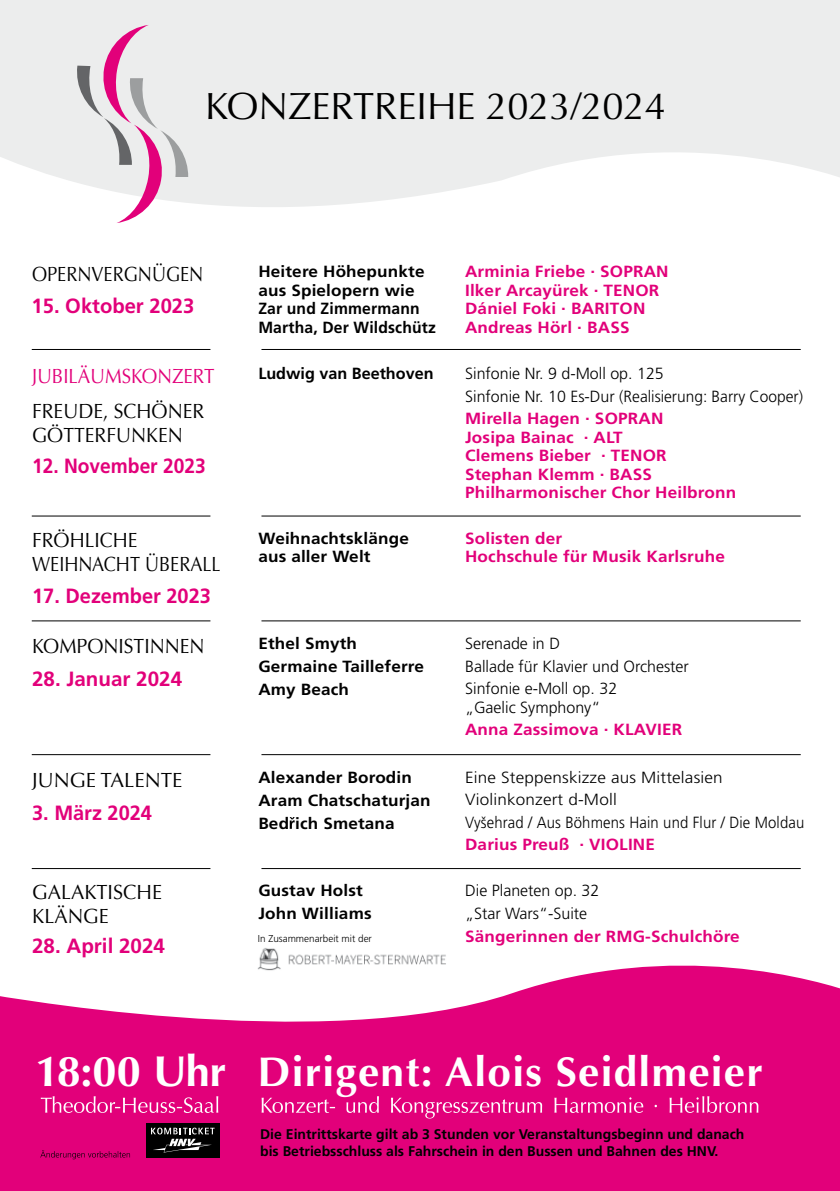
<style>
.page{position:relative;width:840px;height:1191px;background:#fff}
.page>*{position:absolute;margin:0;border:0;box-sizing:border-box;transform-origin:0 0}
.t1{font:700 43.2px "Optima";letter-spacing:-.015em;color:#fff}
.t2{font:700 41.6px "Optima";letter-spacing:.03em;color:#fff}
.t3{font:38px "Optima";color:#000}
.t4{font:20.6px/23.8px "Optima";color:#000;scale:.94 1}
.t5{font:700 20.6px "Frutiger LT Std";color:#e2007a}
.t6{font:20.6px/23.8px "Optima";color:#000}
.t7{font:20.6px "Optima";color:#e2007a;scale:.91 1}
.t8{font:700 20.6px "Frutiger LT Std";color:#e2007a;scale:.93 1}
.t9{font:20.6px "Optima";color:#000;scale:.88 1}
.t10{font:700 16.2px/18.6px "Frutiger LT Std";letter-spacing:.01em;color:#e2007a;scale:1.06 1}
.t11{font:700 16.2px/18.6px "Frutiger LT Std";letter-spacing:.01em;color:#000;scale:1.06 1}
.t12{font:300 16.2px/22.4px "Frutiger LT Std";color:#000}
.t13{font:300 16.2px/22.4px "Frutiger LT Std";color:#000;scale:1.06 1}
.t14{font:700 16.2px "Frutiger LT Std";letter-spacing:.01em;color:#000}
.t15{font:700 14px/16.8px "Frutiger LT Std";color:#000}
.t16{font:300 10px "Frutiger LT Std";color:#000}
</style>
<div class="page">
<svg style="left:0;top:0;width:839px;height:207px;background:#eeefef"></svg>
<svg style="left:289px;top:817px;width:5px;height:12px"></svg>
<hr style="left:261px;top:620px;width:539px;height:1px;background:#000">
<hr style="left:32px;top:620px;width:178px;height:1px;background:#000">
<hr style="left:261px;top:349px;width:539px;height:1px;background:#000">
<hr style="left:32px;top:349px;width:178px;height:1px;background:#000">
<hr style="left:261px;top:516px;width:539px;height:1px;background:#000">
<hr style="left:32px;top:516px;width:178px;height:1px;background:#000">
<hr style="left:261px;top:868px;width:539px;height:1px;background:#000">
<hr style="left:32px;top:868px;width:178px;height:1px;background:#000">
<hr style="left:261px;top:754px;width:539px;height:1px;background:#000">
<hr style="left:32px;top:754px;width:178px;height:1px;background:#000">
<svg style="left:75px;top:25px;width:113px;height:198px;background:#e5d2dd"></svg>
<svg style="left:0;top:965px;width:839px;height:226px;fill:#e2007a"></svg>
<svg style="left:40px;top:1150px;width:90px;height:9px"></svg>
<svg style="left:261px;top:1096px;width:497px;height:22px;background:#e6258d"></svg>
<svg style="left:41px;top:1096px;width:177px;height:17px;background:#e73595"></svg>
<div style="left:146px;top:1122px;width:73px;height:35px;background:#000"></div>
<svg style="left:151px;top:1127px;width:63px;height:25px"></svg>
<img style="left:256px;top:948px;width:190px;height:24px">
<h3 class="t3" style="left:205px;top:84px;width:462px">KONZERTREIHE 2023/2024</h3>
<p class="t9" style="left:32px;top:262px;width:196px">OPERNVERGNÜGEN</p>
<p class="t5" style="left:32px;top:294px;width:164px">15. Oktober 2023</p>
<p class="t7" style="left:32px;top:364px;width:202px">JUBILÄUMSKONZERT</p>
<p class="t4" style="left:32px;top:399px;width:184px">FREUDE, SCHÖNER<br>GÖTTERFUNKEN</p>
<p class="t8" style="left:32px;top:454px;width:188px">12. November 2023</p>
<p class="t4" style="left:32px;top:528px;width:202px">FRÖHLICHE<br>WEIHNACHT ÜBERALL</p>
<p class="t5" style="left:32px;top:584px;width:180px">17. Dezember 2023</p>
<p class="t4" style="left:32px;top:634px;width:185px">KOMPONISTINNEN</p>
<p class="t5" style="left:32px;top:666px;width:151px">28. Januar 2024</p>
<p class="t6" style="left:32px;top:768px;width:152px">JUNGE TALENTE</p>
<p class="t5" style="left:32px;top:801px;width:121px">3. März 2024</p>
<p class="t6" style="left:32px;top:880px;width:131px">GALAKTISCHE<br>KLÄNGE</p>
<p class="t5" style="left:32px;top:934px;width:134px">28. April 2024</p>
<p class="t11" style="left:258px;top:262px;width:169px">Heitere Höhepunkte aus Spielopern wie<br>Zar und Zimmermann<br>Martha, Der Wildschütz</p>
<p class="t14" style="left:258px;top:364px;width:177px">Ludwig van Beethoven</p>
<p class="t10" style="left:465px;top:262px;width:193px">Arminia Friebe . SOPRAN<br>Ilker Arcayürek . TENOR<br>Dániel Foki . BARITON<br>Andreas Hörl . BASS</p>
<p class="t12" style="left:465px;top:363px;width:339px">Sinfonie Nr. 9 d-Moll op. 125<br>Sinfonie Nr. 10 Es-Dur (Realisierung: Barry Cooper)</p>
<p class="t10" style="left:465px;top:409px;width:257px">Mirella Hagen . SOPRAN<br>Josipa Bainac . ALT<br>Clemens Bieber . TENOR<br>Stephan Klemm . BASS<br>Philharmonischer Chor Heilbronn</p>
<p class="t11" style="left:258px;top:529px;width:143px">Weihnachtsklänge aus aller Welt</p>
<p class="t10" style="left:465px;top:529px;width:246px">Solisten der<br>Hochschule für Musik Karlsruhe</p>
<p class="t11" style="left:258px;top:632px;width:158px;line-height:23px">Ethel Smyth<br>Germaine Tailleferre<br>Amy Beach</p>
<p class="t12" style="left:465px;top:632px;width:225px">Serenade in D<br>Ballade für Klavier und Orchester<br>Sinfonie e-Moll op. 32</p>
<p class="t12" style="left:465px;top:696px;width:137px">„Gaelic Symphony“</p>
<p class="t10" style="left:465px;top:720px;width:206px">Anna Zassimova . KLAVIER</p>
<p class="t11" style="left:258px;top:766px;width:164px;line-height:22.8px">Alexander Borodin<br>Aram Chatschaturjan<br>Bed ich Smetana</p>
<p class="t13" style="left:465px;top:766px;width:321px">Eine Steppenskizze aus Mittelasien<br>Violinkonzert d-Moll<br>Vyšehrad / Aus Böhmens Hain und Flur / Die Moldau</p>
<p class="t10" style="left:465px;top:835px;width:180px">Darius Preuß . VIOLINE</p>
<p class="t11" style="left:258px;top:879px;width:108px;line-height:23px">Gustav Holst<br>John Williams</p>
<p class="t16" style="left:258px;top:932px;width:115px">In Zusammenarbeit mit der</p>
<p class="t12" style="left:465px;top:879px;width:136px">Die Planeten op. 32 „Star Wars“-Suite</p>
<p class="t10" style="left:465px;top:927px;width:260px">Sängerinnen der RMG-Schulchöre</p>
<h1 class="t1" style="left:36px;top:1046px;width:192px">18:00 Uhr</h1>
<h2 class="t2" style="left:257px;top:1047px;width:506px">Dirigent: Alois Seidlmeier</h2>
<p class="t15" style="left:260px;top:1125px;width:485px">Die Eintrittskarte gilt ab 3 Stunden vor Veranstaltungsbeginn und danach bis Betriebsschluss als Fahrschein in den Bussen und Bahnen des HNV.</p>
</div>
